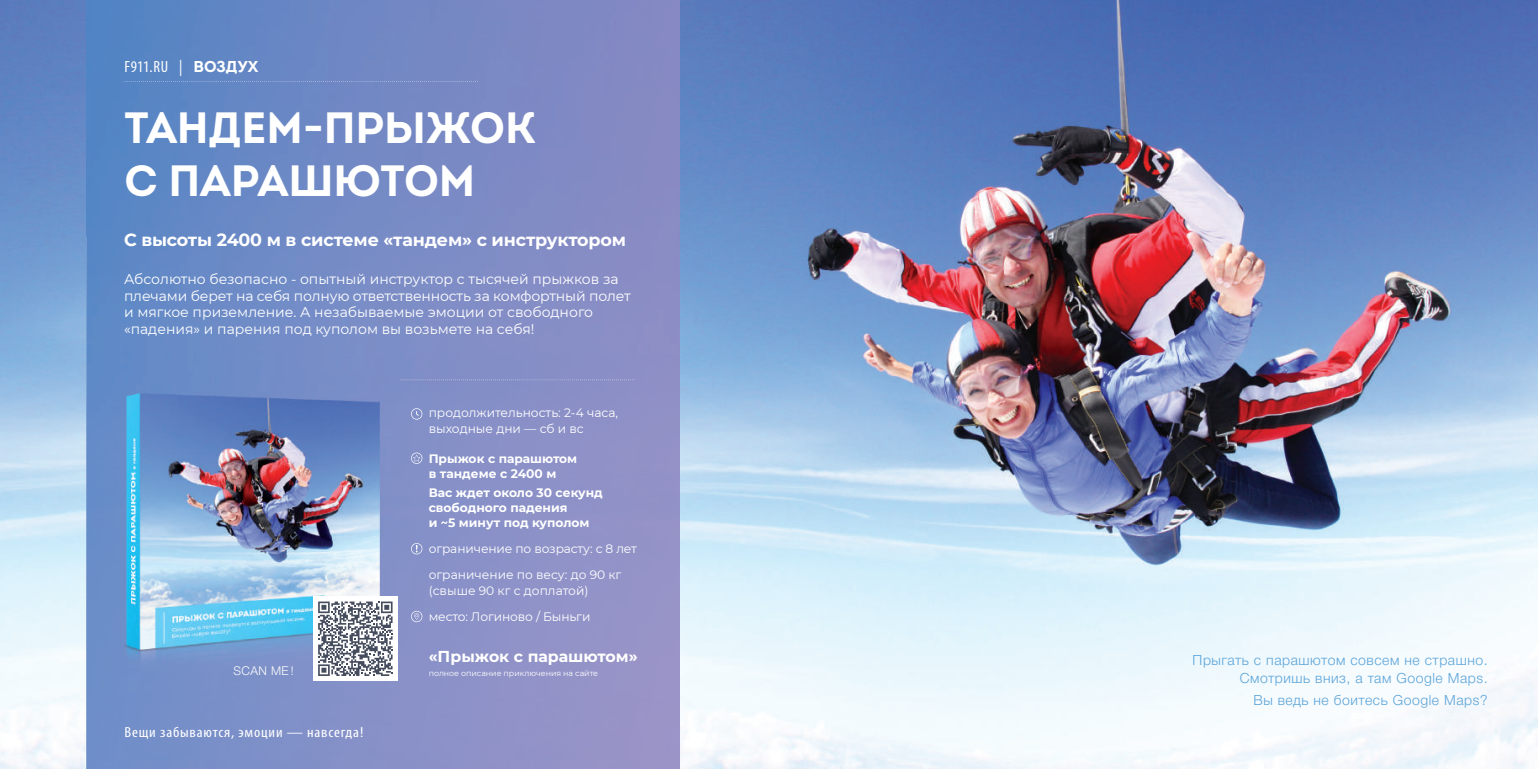
<style>
.page{position:relative;width:1538px;height:769px;background:#fff}
.page>*{position:absolute;margin:0;border:0;box-sizing:border-box;transform-origin:0 0}
.t1{font:700 43.75px/52.5px "Intro";color:#fff}
.t2{font:700 17.5px "Montserrat";letter-spacing:-.01em;color:#fff}
.t3{font:condensed 16.28px "Myriad Pro";letter-spacing:.025em;color:#fff}
.t4{font:700 15.75px "Montserrat";color:#fff}
.t5{font:condensed 14.7px "Myriad Pro";letter-spacing:.05em;color:#fff;scale:1.11 1}
.t6{font:14px/16.8px "Montserrat";color:#fff}
.t7{font:300 14px/17.5px "Helvetica Neue Cyr";letter-spacing:.04em;color:#59a3d9;text-align:right}
.t8{font:12.25px/26.1px "Montserrat";color:#fff}
.t9{font:700 12.25px/14.7px "Montserrat";color:#fff}
.t10{font:300 12.08px "Helvetica Neue Cyr";letter-spacing:.03em;color:#fff}
.t11{font:7.88px "Montserrat";color:#fff}
.s1{font-family:"Intro";font-weight:700;font-stretch:normal;font-size:15.75px}
</style>
<div class="page">
<img style="left:0;top:0;width:1538px;height:769px">
<img style="left:86px;top:0;width:356px;height:414px">
<img style="left:442px;top:0;width:237px;height:769px">
<div style="left:86px;top:414px;width:59px;height:355px;background:#6c8ec8"></div>
<div style="left:383px;top:414px;width:59px;height:355px;background:#8791c8"></div>
<img style="left:145px;top:670px;width:238px;height:99px">
<svg style="left:125px;top:81px;width:353px;height:1px"></svg>
<img style="left:115px;top:379px;width:274px;height:291px">
<div style="left:313px;top:597px;width:84px;height:84px;background:#fff"></div>
<svg style="left:401px;top:379px;width:234px;height:1px"></svg>
<svg style="left:411px;top:408px;width:11px;height:12px"></svg>
<svg style="left:411px;top:611px;width:11px;height:11px"></svg>
<svg style="left:318px;top:601px;width:75px;height:75px"></svg>
<svg style="left:411px;top:452px;width:11px;height:12px"></svg>
<svg style="left:411px;top:543px;width:11px;height:11px"></svg>
<p class="t3" style="left:124px;top:57px;width:135px">F911.RU | <span class="s1">ВОЗДУХ</span></p>
<h1 class="t1" style="left:124px;top:101px;width:413px">ТАНДЕМ-ПРЫЖОК<br>С ПАРАШЮТОМ</h1>
<p class="t2" style="left:124px;top:228px;width:503px">С высоты 2400 м в системе «тандем» с инструктором</p>
<p class="t6" style="left:124px;top:270px;width:508px">Абсолютно безопасно - опытный инструктор с тысячей прыжков за плечами берет на себя полную ответственность за комфортный полет и мягкое приземление. А незабываемые эмоции от свободного «падения» и парения под куполом вы возьмете на себя!</p>
<p class="t8" style="left:429px;top:404px;width:191px;line-height:16.1px">продолжительность: 2-4 часа, выходные дни — сб и вс</p>
<p class="t9" style="left:429px;top:450px;width:150px">Прыжок с парашютом в тандеме с 2400 м</p>
<p class="t9" style="left:429px;top:485px;width:176px">Вас ждет около 30 секунд свободного падения<br>и ~5 минут под куполом</p>
<p class="t8" style="left:429px;top:535px;width:210px">ограничение по возрасту: с 8 лет ограничение по весу: до 90 кг</p>
<p class="t8" style="left:429px;top:577px;width:163px">(свыше 90 кг с доплатой) место: Логиново / Быньги</p>
<p class="t4" style="left:429px;top:645px;width:210px">«Прыжок с парашютом»</p>
<p class="t10" style="left:234px;top:664px;width:62px">SCAN ME !</p>
<p class="t11" style="left:429px;top:668px;width:171px">полное описание приключения на сайте</p>
<p class="t5" style="left:124px;top:723px;width:217px">Вещи забываются, эмоции — навсегда!</p>
<p class="t7" style="left:1192px;top:652px;width:296px">Прыгать с парашютом совсем не страшно.<br>Смотришь вниз, а там Google Maps.</p>
<p class="t7" style="left:1253px;top:692px;width:236px">Вы ведь не боитесь Google Maps?</p>
</div>
